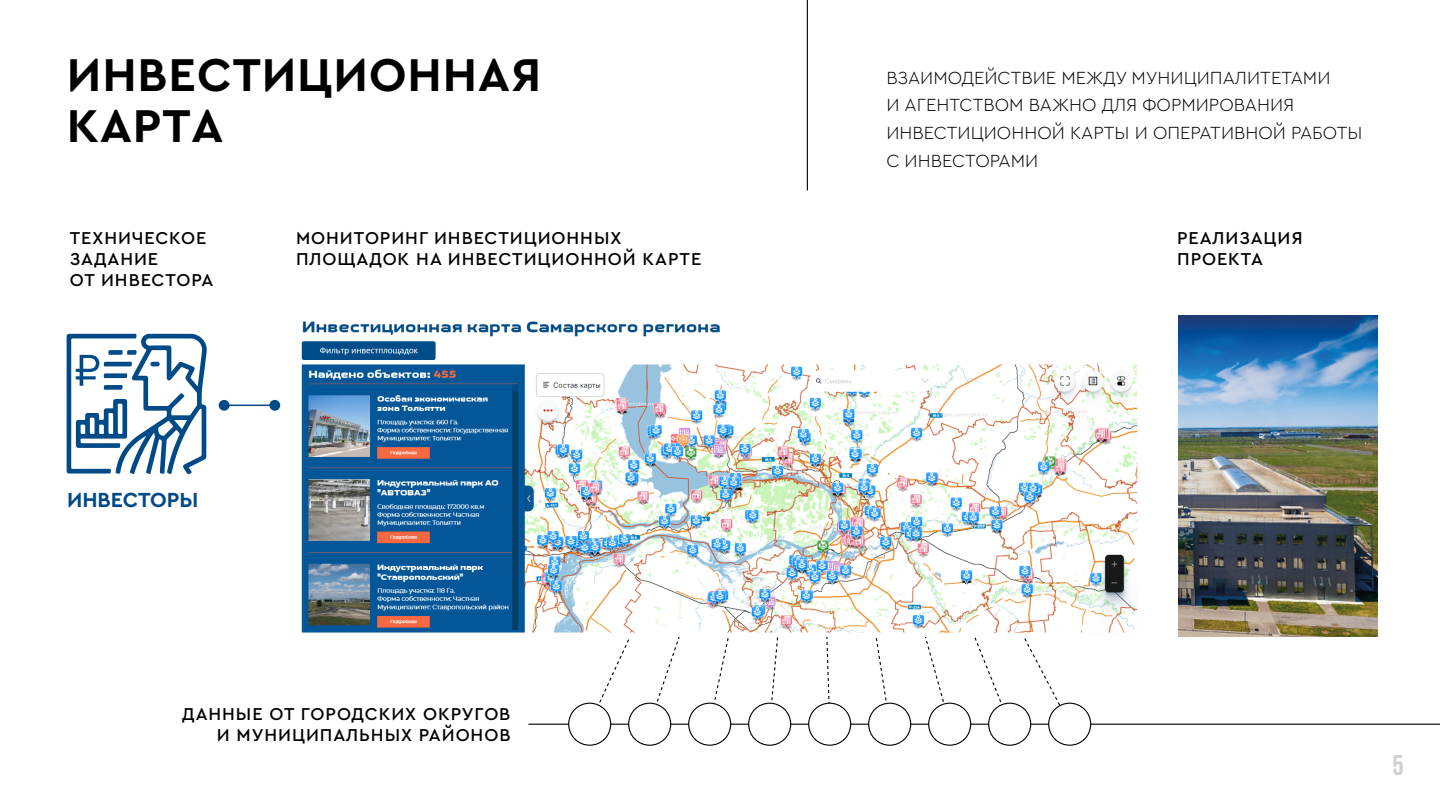
<style>
.page{position:relative;width:1440px;height:810px;background:#fff}
.page>*{position:absolute;margin:0;border:0;box-sizing:border-box;transform-origin:0 0}
.t1{font:700 48.15px/51px "Cera Pro";letter-spacing:.02em;color:#000}
.t2{font:28.5px "Bebas Neue";color:#d0d0d0}
.t3{font:700 21.3px "Cera Pro";color:#004a87}
.t4{font:300 18.45px/27.6px "Cera Pro";color:#000}
.t5{font:500 18px/21px "Cera Pro";letter-spacing:.05em;color:#000}
</style>
<div class="page">
<svg style="left:831px;top:637px;width:120px;height:89px"></svg>
<svg style="left:588px;top:637px;width:228px;height:89px"></svg>
<hr style="left:528px;top:724px;width:912px;height:1px;background:#000">
<div style="left:1049px;top:703px;width:42px;height:42px;background:#fff;border-radius:50%"></div>
<div style="left:1048px;top:703px;width:43px;height:43px;border:1px solid #000;border-radius:50%"></div>
<div style="left:989px;top:703px;width:42px;height:42px;background:#fff;border-radius:50%"></div>
<div style="left:988px;top:703px;width:43px;height:43px;border:1px solid #000;border-radius:50%"></div>
<div style="left:929px;top:703px;width:42px;height:42px;background:#fff;border-radius:50%"></div>
<div style="left:928px;top:703px;width:43px;height:43px;border:1px solid #000;border-radius:50%"></div>
<div style="left:869px;top:703px;width:42px;height:42px;background:#fff;border-radius:50%"></div>
<div style="left:868px;top:703px;width:43px;height:43px;border:1px solid #000;border-radius:50%"></div>
<div style="left:809px;top:703px;width:42px;height:42px;background:#fff;border-radius:50%"></div>
<div style="left:808px;top:703px;width:43px;height:43px;border:1px solid #000;border-radius:50%"></div>
<div style="left:749px;top:703px;width:42px;height:42px;background:#fff;border-radius:50%"></div>
<div style="left:748px;top:703px;width:43px;height:43px;border:1px solid #000;border-radius:50%"></div>
<div style="left:689px;top:703px;width:42px;height:42px;background:#fff;border-radius:50%"></div>
<div style="left:688px;top:703px;width:43px;height:43px;border:1px solid #000;border-radius:50%"></div>
<div style="left:629px;top:703px;width:42px;height:42px;background:#fff;border-radius:50%"></div>
<div style="left:628px;top:703px;width:43px;height:43px;border:1px solid #000;border-radius:50%"></div>
<div style="left:569px;top:703px;width:42px;height:42px;background:#fff;border-radius:50%"></div>
<div style="left:568px;top:703px;width:43px;height:43px;border:1px solid #000;border-radius:50%"></div>
<img style="left:301px;top:321px;width:837px;height:312px">
<svg style="left:67px;top:334px;width:140px;height:141px"></svg>
<hr style="left:224px;top:405px;width:54px;height:1px;background:#004a87">
<div style="left:219px;top:400px;width:11px;height:11px;background:#004a87;border-radius:50%"></div>
<div style="left:269px;top:400px;width:11px;height:11px;background:#004a87;border-radius:50%"></div>
<img style="left:1179px;top:315px;width:199px;height:322px">
<hr style="left:807px;top:0;width:1px;height:190px;background:#000">
<h1 class="t1" style="left:67px;top:48px;width:476px">ИНВЕСТИЦИОННАЯ<br>КАРТА</h1>
<p class="t4" style="left:886px;top:63px;width:478px">ВЗАИМОДЕЙСТВИЕ МЕЖДУ МУНИЦИПАЛИТЕТАМИ<br>И АГЕНТСТВОМ ВАЖНО ДЛЯ ФОРМИРОВАНИЯ ИНВЕСТИЦИОННОЙ КАРТЫ И ОПЕРАТИВНОЙ РАБОТЫ С ИНВЕСТОРАМИ</p>
<p class="t5" style="left:70px;top:227px;width:145px">ТЕХНИЧЕСКОЕ<br>ЗАДАНИЕ<br>ОТ ИНВЕСТОРА</p>
<p class="t5" style="left:296px;top:227px;width:407px">МОНИТОРИНГ ИНВЕСТИЦИОННЫХ<br>ПЛОЩАДОК НА ИНВЕСТИЦИОННОЙ КАРТЕ</p>
<p class="t5" style="left:1177px;top:227px;width:127px">РЕАЛИЗАЦИЯ<br>ПРОЕКТА</p>
<p class="t3" style="left:67px;top:485px;width:133px">ИНВЕСТОРЫ</p>
<p class="t5" style="left:182px;top:703px;width:330px;text-align:right">ДАННЫЕ ОТ ГОРОДСКИХ ОКРУГОВ<br>И МУНИЦИПАЛЬНЫХ РАЙОНОВ</p>
<h2 class="t2" style="left:1393px;top:750px;width:13px">5</h2>
</div>
